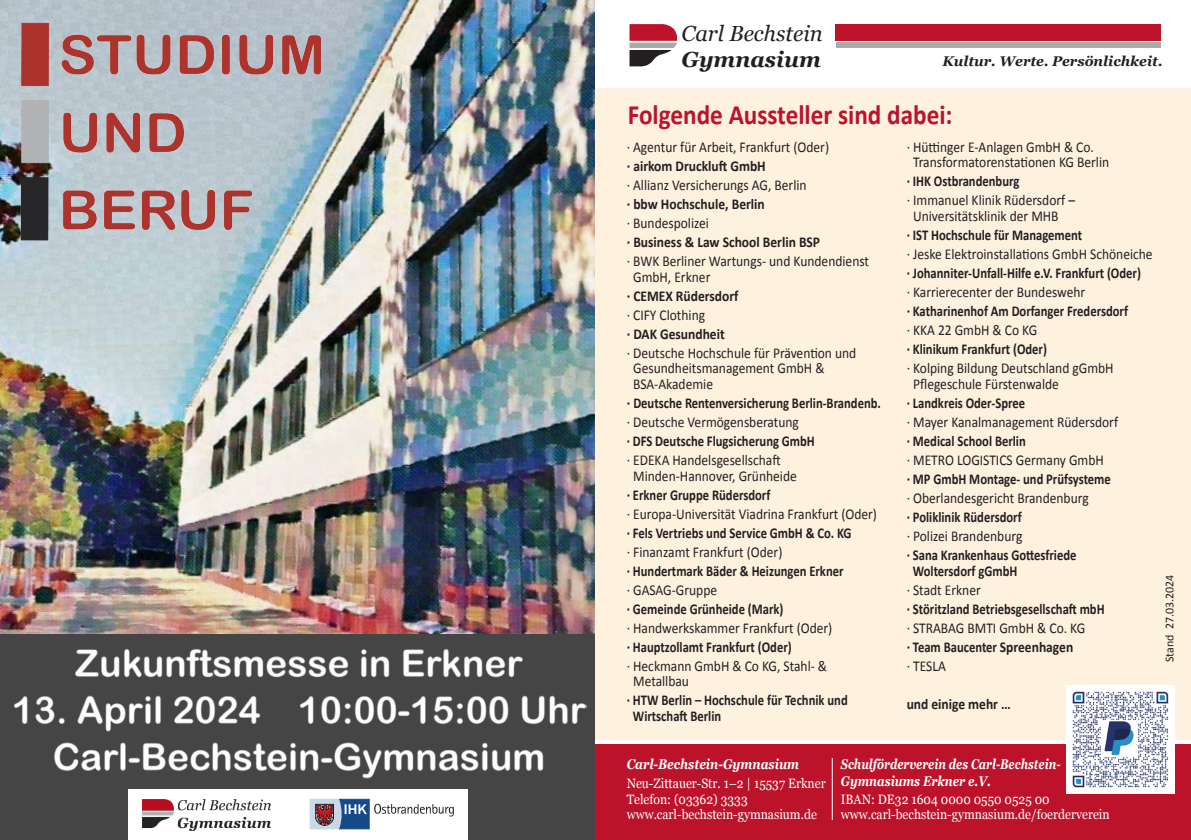
<style>
.page{position:relative;width:1191px;height:840px;background:#fff}
.page>*{position:absolute;margin:0;border:0;box-sizing:border-box;transform-origin:0 0}
.t1{font:700 28px "Calibri";color:#bc132b;scale:.9 1}
.t2{font:italic 21.8px "Georgia";color:#231f20}
.t3{font:italic 700 21.8px "Georgia";color:#231f20}
.t4{font:15px/15.6px "Calibri";color:#231f20;scale:.9 1}
.t5{font:700 15px/15.6px "Calibri";color:#231f20;scale:.84 1}
.t6{font:700 15px "Calibri";color:#231f20;scale:.9 1}
.t7{font:italic 700 14px/17.6px "Georgia";color:#fff;scale:.79 1}
.t8{font:italic 700 14px "Georgia";color:#231f20}
.t9{font:italic 700 14px "Georgia";color:#fff;scale:.85 1}
.t10{font:13.6px/15.6px "Georgia";color:#fff;scale:.9 1}
.t11{font:12px "Calibri";color:#231f20}
</style>
<div class="page">
<div style="left:0;top:633px;width:595px;height:206px;background:#454545"></div>
<img style="left:13px;top:648px;width:573px;height:129px">
<div style="left:128px;top:788px;width:339px;height:51px;background:#fff"></div>
<svg style="left:310px;top:798px;width:144px;height:30px"></svg>
<img style="left:143px;top:799px;width:128px;height:30px">
<img style="left:0;top:0;width:595px;height:633px">
<img style="left:0;top:0;width:515px;height:560px">
<div style="left:595px;top:88px;width:596px;height:651px;background:#fef2df"></div>
<div style="left:595px;top:743px;width:596px;height:96px;background:#bc132b"></div>
<div style="left:836px;top:24px;width:325px;height:17px;background:#bc132b"></div>
<div style="left:836px;top:43px;width:324px;height:5px;background:#a7abac"></div>
<svg style="left:629px;top:24px;width:49px;height:43px"></svg>
<img style="left:1066px;top:685px;width:109px;height:108px">
<hr style="left:832px;top:757px;width:1px;height:62px;background:#fff">
<h2 class="t2" style="left:681px;top:17px;width:143px">Carl Bechstein</h2>
<h2 class="t3" style="left:681px;top:43px;width:141px">Gymnasium</h2>
<p class="t8" style="left:942px;top:51px;width:222px">Kultur. Werte. Persönlichkeit.</p>
<h1 class="t1" style="left:628px;top:96px;width:362px">Folgende Aussteller sind dabei:</h1>
<p class="t4" style="left:626px;top:139px;width:226px">· Agentur für Arbeit, Frankfurt (Oder)</p>
<p class="t6" style="left:626px;top:156px;width:156px">· airkom Druckluft GmbH</p>
<p class="t4" style="left:626px;top:177px;width:201px">· Allianz Versicherungs AG, Berlin</p>
<p class="t6" style="left:626px;top:194px;width:155px">· bbw Hochschule, Berlin</p>
<p class="t4" style="left:626px;top:215px;width:93px">· Bundespolizei</p>
<p class="t6" style="left:626px;top:232px;width:216px">· Business &amp; Law School Berlin BSP</p>
<p class="t4" style="left:633px;top:253px;width:264px;text-indent:-6px">· BWK Berliner Wartungs- und Kundendienst<br>GmbH, Erkner</p>
<p class="t6" style="left:626px;top:286px;width:126px">· CEMEX Rüdersdorf</p>
<p class="t4" style="left:626px;top:306px;width:89px">· CIFY Clothing</p>
<p class="t6" style="left:626px;top:324px;width:110px">· DAK Gesundheit</p>
<p class="t4" style="left:633px;top:344px;width:249px;text-indent:-6px">· Deutsche Hochschule für Prävention und<br>Gesundheitsmanagement GmbH &amp;<br>BSA-Akademie</p>
<p class="t6" style="left:626px;top:393px;width:284px">· Deutsche Rentenversicherung Berlin-Brandenb.</p>
<p class="t4" style="left:626px;top:414px;width:193px">· Deutsche Vermögensberatung</p>
<p class="t5" style="left:626px;top:433px;width:226px">· DFS Deutsche Flugsicherung GmbH</p>
<p class="t4" style="left:633px;top:452px;width:183px;text-indent:-6px">· EDEKA Handelsgesellschaft<br>Minden-Hannover, Grünheide</p>
<p class="t5" style="left:626px;top:486px;width:172px">· Erkner Gruppe Rüdersdorf</p>
<p class="t4" style="left:626px;top:505px;width:280px">· Europa-Universität Viadrina Frankfurt (Oder)</p>
<p class="t5" style="left:626px;top:524px;width:269px">· Fels Vertriebs und Service GmbH &amp; Co. KG</p>
<p class="t4" style="left:626px;top:543px;width:174px">· Finanzamt Frankfurt (Oder)</p>
<p class="t5" style="left:626px;top:562px;width:260px">· Hundertmark Bäder &amp; Heizungen Erkner</p>
<p class="t4" style="left:626px;top:581px;width:102px">· GASAG-Gruppe</p>
<p class="t5" style="left:626px;top:600px;width:188px">· Gemeinde Grünheide (Mark)</p>
<p class="t4" style="left:626px;top:619px;width:230px">· Handwerkskammer Frankfurt (Oder)</p>
<p class="t5" style="left:626px;top:638px;width:198px">· Hauptzollamt Frankfurt (Oder)</p>
<p class="t4" style="left:633px;top:657px;width:217px;text-indent:-6px">· Heckmann GmbH &amp; Co KG, Stahl- &amp;<br>Metallbau</p>
<p class="t5" style="left:633px;top:692px;width:257px;text-indent:-6px">· HTW Berlin – Hochschule für Technik und<br>Wirtschaft Berlin</p>
<p class="t4" style="left:913px;top:139px;width:219px;text-indent:-6px">· Hüttinger E-Anlagen GmbH &amp; Co.<br>Transformatorenstationen KG Berlin</p>
<p class="t5" style="left:906px;top:173px;width:136px">· IHK Ostbrandenburg</p>
<p class="t4" style="left:913px;top:192px;width:181px;text-indent:-6px">· Immanuel Klinik Rüdersdorf –<br>Universitätsklinik der MHB</p>
<p class="t5" style="left:906px;top:227px;width:210px">· IST Hochschule für Management</p>
<p class="t4" style="left:906px;top:246px;width:275px">· Jeske Elektroinstallations GmbH Schöneiche</p>
<p class="t5" style="left:906px;top:265px;width:280px">· Johanniter-Unfall-Hilfe e.V. Frankfurt (Oder)</p>
<p class="t4" style="left:906px;top:284px;width:200px">· Karrierecenter der Bundeswehr</p>
<p class="t5" style="left:906px;top:303px;width:265px">· Katharinenhof Am Dorfanger Fredersdorf</p>
<p class="t4" style="left:906px;top:322px;width:147px">· KKA 22 GmbH &amp; Co KG</p>
<p class="t5" style="left:906px;top:341px;width:169px">· Klinikum Frankfurt (Oder)</p>
<p class="t4" style="left:913px;top:360px;width:224px;text-indent:-6px">· Kolping Bildung Deutschland gGmbH<br>Pflegeschule Fürstenwalde</p>
<p class="t5" style="left:906px;top:395px;width:143px">· Landkreis Oder-Spree</p>
<p class="t4" style="left:906px;top:414px;width:236px">· Mayer Kanalmanagement Rüdersdorf</p>
<p class="t5" style="left:906px;top:433px;width:143px">· Medical School Berlin</p>
<p class="t4" style="left:906px;top:452px;width:221px">· METRO LOGISTICS Germany GmbH</p>
<p class="t5" style="left:906px;top:471px;width:244px">· MP GmbH Montage- und Prüfsysteme</p>
<p class="t4" style="left:906px;top:490px;width:204px">· Oberlandesgericht Brandenburg</p>
<p class="t5" style="left:906px;top:509px;width:138px">· Poliklinik Rüdersdorf</p>
<p class="t4" style="left:906px;top:528px;width:130px">· Polizei Brandenburg</p>
<p class="t5" style="left:913px;top:547px;width:196px;text-indent:-6px">· Sana Krankenhaus Gottesfriede<br>Woltersdorf gGmbH</p>
<p class="t4" style="left:906px;top:581px;width:84px">· Stadt Erkner</p>
<p class="t5" style="left:906px;top:600px;width:237px">· Störitzland Betriebsgesellschaft mbH</p>
<p class="t4" style="left:906px;top:619px;width:200px">· STRABAG BMTI GmbH &amp; Co. KG</p>
<p class="t5" style="left:906px;top:638px;width:200px">· Team Baucenter Spreenhagen</p>
<p class="t4" style="left:906px;top:657px;width:45px">· TESLA</p>
<p class="t6" style="left:906px;top:693px;width:117px">und einige mehr …</p>
<p class="t11" style="left:1161px;top:662px;width:89px;rotate:-90deg">Stand 27.03.2024</p>
<p class="t9" style="left:626px;top:752px;width:204px">Carl-Bechstein-Gymnasium</p>
<p class="t10" style="left:626px;top:774px;width:223px">Neu-Zittauer-Str. 1–2 | 15537 Erkner<br>Telefon: (03362) 3333 www.carl-bechstein-gymnasium.de</p>
<p class="t7" style="left:840px;top:753px;width:280px">Schulförderverein des Carl-Bechstein-<br>Gymnasiums Erkner e.V.</p>
<p class="t10" style="left:840px;top:790px;width:300px">IBAN: DE32 1604 0000 0550 0525 00 www.carl-bechstein-gymnasium.de/foerderverein</p>
</div>
